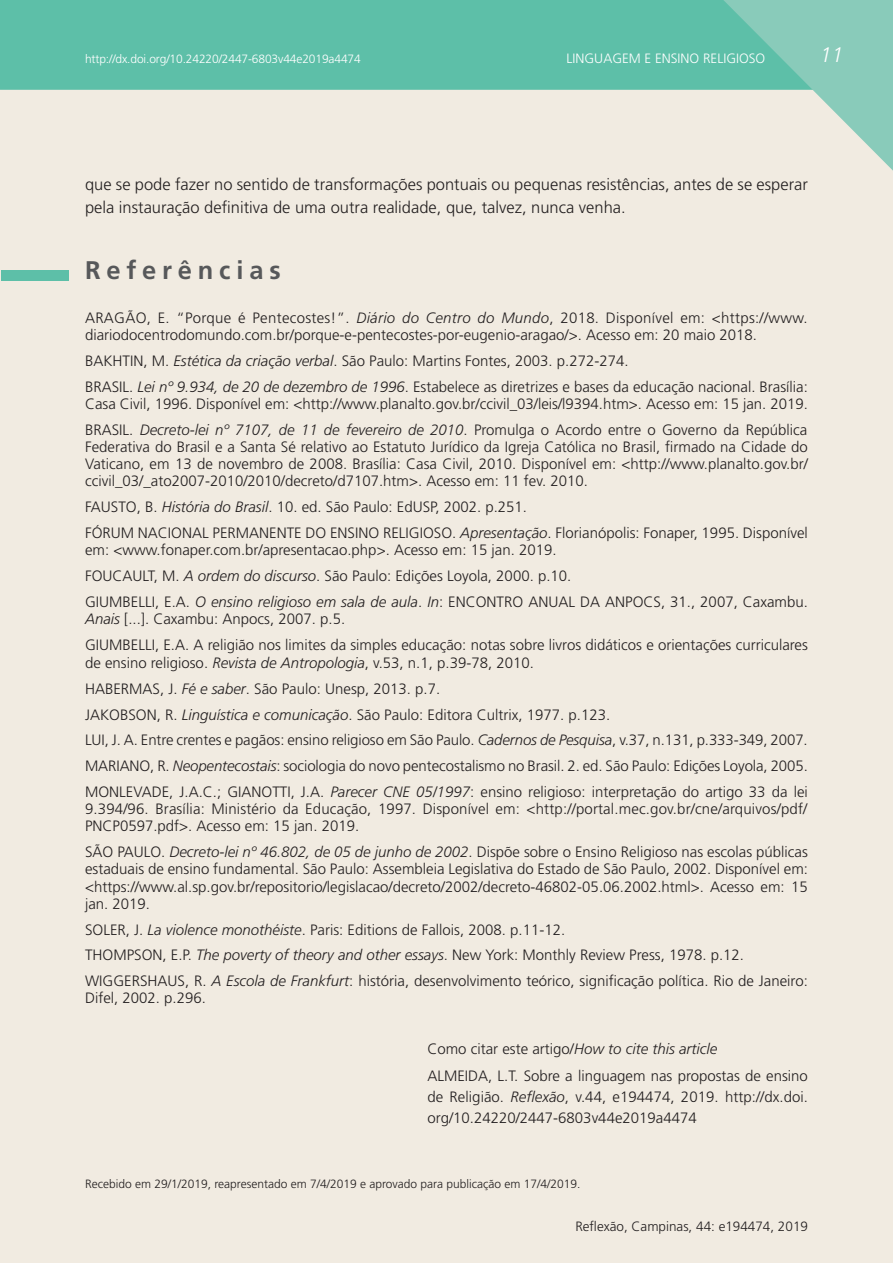
<style>
.page{position:relative;width:893px;height:1263px;background:#fff}
.page>*{position:absolute;margin:0;border:0;box-sizing:border-box;transform-origin:0 0}
.t1{font:700 25.5px "Frutiger";color:#57585a}
.t2{font:italic 300 21px "Frutiger";color:#fff}
.t3{font:300 16.5px/22.5px "Frutiger";color:#231f20}
.t4{font:300 15px/17.2px "Frutiger";color:#231f20}
.t5{font:300 13.5px "Frutiger";color:#231f20}
.t6{font:300 13.5px "Frutiger";color:#fff}
.t7{font:300 12px "Frutiger";color:#231f20}
.t8{font:300 12px "Frutiger";letter-spacing:-.01em;color:#fff}
.s1{font-style:italic}
</style>
<div class="page">
<div style="left:0;top:0;width:718px;height:90px;background:#5dbfa8"></div>
<svg style="left:718px;top:0;width:175px;height:172px;background:#a9d5c5"></svg>
<div style="left:1px;top:270px;width:68px;height:11px;background:#5dbfa8"></div>
<p class="t8" style="left:85px;top:52px;width:277px">http://dx.doi.org/10.24220/2447-6803v44e2019a4474</p>
<p class="t6" style="left:567px;top:50px;width:200px">LINGUAGEM E ENSINO RELIGIOSO</p>
<h2 class="t2" style="left:820px;top:43px;width:25px">11</h2>
<p class="t3" style="left:85px;top:174px;width:724px">que se pode fazer no sentido de transformações pontuais ou pequenas resistências, antes de se esperar pela instauração definitiva de uma outra realidade, que, talvez, nunca venha.</p>
<h1 class="t1" style="left:85px;top:256px;width:197px">R e f e r ê n c i a s</h1>
<p class="t4" style="left:85px;top:309px;width:724px">ARAGÃO, E. “Porque é Pentecostes!”. <span class="s1">Diário do Centro do Mundo</span>, 2018. Disponível em: &lt;https://www. diariodocentrodomundo.com.br/porque-e-pentecostes-por-eugenio-aragao/&gt;. Acesso em: 20 maio 2018.</p>
<p class="t4" style="left:85px;top:348px;width:724px;line-height:25.7px">BAKHTIN, M. <span class="s1">Estética da criação verbal</span>. São Paulo: Martins Fontes, 2003. p.272-274.<br>BRASIL. <span class="s1">Lei nº 9.934, de 20 de dezembro de 1996</span>. Estabelece as diretrizes e bases da educação nacional. Brasília:</p>
<p class="t4" style="left:85px;top:391px;width:724px;line-height:25.8px">Casa Civil, 1996. Disponível em: &lt;http://www.planalto.gov.br/ccivil_03/leis/l9394.htm&gt;. Acesso em: 15 jan. 2019.<br>BRASIL. <span class="s1">Decreto-lei nº 7107, de 11 de fevereiro de 2010</span>. Promulga o Acordo entre o Governo da República</p>
<p class="t4" style="left:85px;top:438px;width:724px;text-align:justify">Federativa do Brasil e a Santa Sé relativo ao Estatuto Jurídico da Igreja Católica no Brasil, firmado na Cidade do Vaticano, em 13 de novembro de 2008. Brasília: Casa Civil, 2010. Disponível em: &lt;http://www.planalto.gov.br/ ccivil_03/_ato2007-2010/2010/decreto/d7107.htm&gt;. Acesso em: 11 fev. 2010.</p>
<p class="t4" style="left:85px;top:494px;width:724px;line-height:25.7px">FAUSTO, B. <span class="s1">História do Brasil</span>. 10. ed. São Paulo: EdUSP, 2002. p.251.<br>FÓRUM NACIONAL PERMANENTE DO ENSINO RELIGIOSO. <span class="s1">Apresentação</span>. Florianópolis: Fonaper, 1995. Disponível</p>
<p class="t4" style="left:85px;top:537px;width:724px;line-height:25.7px">em: &lt;www.fonaper.com.br/apresentacao.php&gt;. Acesso em: 15 jan. 2019.<br>FOUCAULT, M. <span class="s1">A ordem do discurso</span>. São Paulo: Edições Loyola, 2000. p.10.<br>GIUMBELLI, E.A. <span class="s1">O ensino religioso em sala de aula</span>. <span class="s1">In</span>: ENCONTRO ANUAL DA ANPOCS, 31., 2007, Caxambu.</p>
<p class="t4" style="left:85px;top:606px;width:724px;line-height:26.4px"><span class="s1">Anais</span> [...]. Caxambu: Anpocs, 2007. p.5.<br>GIUMBELLI, E.A. A religião nos limites da simples educação: notas sobre livros didáticos e orientações curriculares</p>
<p class="t4" style="left:85px;top:650px;width:724px;line-height:25.8px">de ensino religioso. <span class="s1">Revista de Antropologia</span>, v.53, n.1, p.39-78, 2010.<br>HABERMAS, J. <span class="s1">Fé e saber</span>. São Paulo: Unesp, 2013. p.7.<br>JAKOBSON, R. <span class="s1">Linguística e comunicação</span>. São Paulo: Editora Cultrix, 1977. p.123.<br>LUI, J. A. Entre crentes e pagãos: ensino religioso em São Paulo. <span class="s1">Cadernos de Pesquisa</span>, v.37, n.131, p.333-349, 2007.<br>MARIANO, R. <span class="s1">Neopentecostais</span>: sociologia do novo pentecostalismo no Brasil. 2. ed. São Paulo: Edições Loyola, 2005.<br>MONLEVADE, J.A.C.; GIANOTTI, J.A. <span class="s1">Parecer CNE 05/1997</span>: ensino religioso: interpretação do artigo 33 da lei</p>
<p class="t4" style="left:85px;top:801px;width:724px">9.394/96. Brasília: Ministério da Educação, 1997. Disponível em: &lt;http://portal.mec.gov.br/cne/arquivos/pdf/<br>PNCP0597.pdf&gt;. Acesso em: 15 jan. 2019.</p>
<p class="t4" style="left:85px;top:843px;width:724px;text-align:justify">SÃO PAULO. <span class="s1">Decreto-lei nº 46.802, de 05 de junho de 2002</span>. Dispõe sobre o Ensino Religioso nas escolas públicas estaduais de ensino fundamental. São Paulo: Assembleia Legislativa do Estado de São Paulo, 2002. Disponível em: &lt;https://www.al.sp.gov.br/repositorio/legislacao/decreto/2002/decreto-46802-05.06.2002.html&gt;. Acesso em: 15 jan. 2019.</p>
<p class="t4" style="left:85px;top:917px;width:724px;line-height:25.7px">SOLER, J. <span class="s1">La violence monothéiste</span>. Paris: Editions de Fallois, 2008. p.11-12.<br>THOMPSON, E.P. <span class="s1">The poverty of theory and other essays</span>. New York: Monthly Review Press, 1978. p.12.<br>WIGGERSHAUS, R. <span class="s1">A Escola de Frankfurt</span>: história, desenvolvimento teórico, significação política. Rio de Janeiro:</p>
<p class="t4" style="left:85px;top:990px;width:122px">Difel, 2002. p.296.</p>
<p class="t4" style="left:427px;top:1036px;width:382px;line-height:27px">Como citar este artigo/<span class="s1">How to cite this article<br></span>ALMEIDA, L.T. Sobre a linguagem nas propostas de ensino</p>
<p class="t4" style="left:427px;top:1086px;width:382px;line-height:21px">de Religião. <span class="s1">Reflexão</span>, v.44, e194474, 2019. http://dx.doi. org/10.24220/2447-6803v44e2019a4474</p>
<p class="t7" style="left:85px;top:1177px;width:497px">Recebido em 29/1/2019, reapresentado em 7/4/2019 e aprovado para publicação em 17/4/2019.</p>
<p class="t5" style="left:575px;top:1218px;width:234px">Reflexão, Campinas, 44: e194474, 2019</p>
</div>
